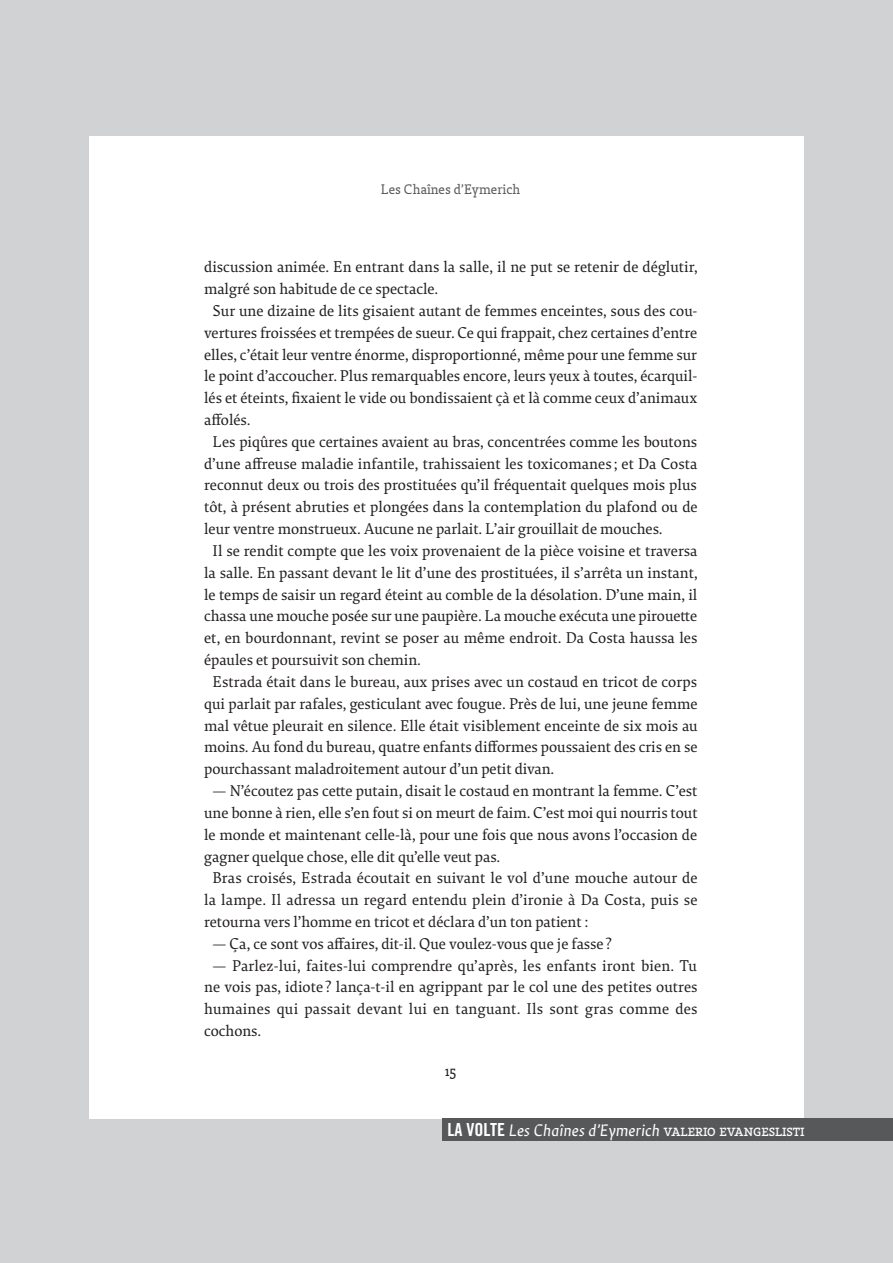
<style>
.page{position:relative;width:893px;height:1263px;background:#d1d2d4}
.page>*{position:absolute;margin:0;border:0;box-sizing:border-box;transform-origin:0 0}
.t1{font:italic 18px "La Volte Sans";color:#fff}
.t2{font:16.8px/21.8px "La Volte Texte";color:#231f20;text-align:justify}
.t3{font:16.5px "La Volte Slab Classic";color:#231f20}
.t4{font:15px "La Volte Slab Classic";color:#57585a}
.s1{font-family:"Trade Gothic Bold Cond Twenty";font-style:normal}
.s2{font-family:"La Volte Slab Classic";font-style:normal}
</style>
<div class="page">
<div style="left:89px;top:136px;width:715px;height:982px;background:#fff"></div>
<div style="left:442px;top:1118px;width:451px;height:23px;background:#57585a"></div>
<p class="t4" style="left:381px;top:181px;width:141px">Les Chaînes d’Eymerich</p>
<p class="t2" style="left:204px;top:256px;width:495px">discussion animée. En entrant dans la salle, il ne put se retenir de déglutir,</p>
<p class="t2" style="left:204px;top:278px;width:235px">malgré son habitude de ce spectacle.</p>
<p class="t2" style="left:213px;top:300px;width:486px">Sur une dizaine de lits gisaient autant de femmes enceintes, sous des cou-</p>
<p class="t2" style="left:204px;top:321px;width:495px">vertures froissées et trempées de sueur. Ce qui frappait, chez certaines d’entre</p>
<p class="t2" style="left:204px;top:343px;width:494px">elles, c’était leur ventre énorme, disproportionné, même pour une femme sur</p>
<p class="t2" style="left:204px;top:365px;width:495px">le point d’accoucher. Plus remarquables encore, leurs yeux à toutes, écarquil-</p>
<p class="t2" style="left:204px;top:387px;width:495px">lés et éteints, fixaient le vide ou bondissaient çà et là comme ceux d’animaux</p>
<p class="t2" style="left:204px;top:409px;width:48px">affolés.</p>
<p class="t2" style="left:213px;top:431px;width:486px">Les piqûres que certaines avaient au bras, concentrées comme les boutons</p>
<p class="t2" style="left:204px;top:452px;width:495px">d’une affreuse maladie infantile, trahissaient les toxicomanes; et Da Costa</p>
<p class="t2" style="left:204px;top:474px;width:494px">reconnut deux ou trois des prostituées qu’il fréquentait quelques mois plus</p>
<p class="t2" style="left:204px;top:496px;width:495px">tôt, à présent abruties et plongées dans la contemplation du plafond ou de</p>
<p class="t2" style="left:204px;top:518px;width:460px">leur ventre monstrueux. Aucune ne parlait. L’air grouillait de mouches.</p>
<p class="t2" style="left:213px;top:540px;width:486px">Il se rendit compte que les voix provenaient de la pièce voisine et traversa</p>
<p class="t2" style="left:204px;top:561px;width:495px">la salle. En passant devant le lit d’une des prostituées, il s’arrêta un instant,</p>
<p class="t2" style="left:204px;top:583px;width:495px">le temps de saisir un regard éteint au comble de la désolation. D’une main, il</p>
<p class="t2" style="left:204px;top:605px;width:495px">chassa une mouche posée sur une paupière. La mouche exécuta une pirouette</p>
<p class="t2" style="left:204px;top:627px;width:495px">et, en bourdonnant, revint se poser au même endroit. Da Costa haussa les</p>
<p class="t2" style="left:204px;top:649px;width:218px">épaules et poursuivit son chemin.</p>
<p class="t2" style="left:213px;top:671px;width:486px">Estrada était dans le bureau, aux prises avec un costaud en tricot de corps</p>
<p class="t2" style="left:204px;top:692px;width:495px">qui parlait par rafales, gesticulant avec fougue. Près de lui, une jeune femme</p>
<p class="t2" style="left:204px;top:714px;width:495px">mal vêtue pleurait en silence. Elle était visiblement enceinte de six mois au</p>
<p class="t2" style="left:204px;top:736px;width:495px">moins. Au fond du bureau, quatre enfants difformes poussaient des cris en se</p>
<p class="t2" style="left:204px;top:758px;width:351px">pourchassant maladroitement autour d’un petit divan.</p>
<p class="t2" style="left:213px;top:780px;width:486px">— N’écoutez pas cette putain, disait le costaud en montrant la femme. C’est</p>
<p class="t2" style="left:204px;top:801px;width:495px">une bonne à rien, elle s’en fout si on meurt de faim. C’est moi qui nourris tout</p>
<p class="t2" style="left:204px;top:823px;width:495px">le monde et maintenant celle-là, pour une fois que nous avons l’occasion de</p>
<p class="t2" style="left:204px;top:845px;width:297px">gagner quelque chose, elle dit qu’elle veut pas.</p>
<p class="t2" style="left:213px;top:867px;width:487px">Bras croisés, Estrada écoutait en suivant le vol d’une mouche autour de</p>
<p class="t2" style="left:204px;top:889px;width:495px">la lampe. Il adressa un regard entendu plein d’ironie à Da Costa, puis se</p>
<p class="t2" style="left:204px;top:911px;width:385px">retourna vers l’homme en tricot et déclara d’un ton patient :</p>
<p class="t2" style="left:213px;top:932px;width:401px">— Ça, ce sont vos affaires, dit-il. Que voulez-vous que je fasse ?</p>
<p class="t2" style="left:204px;top:954px;width:495px;text-indent:9px">— Parlez-lui, faites-lui comprendre qu’après, les enfants iront bien. Tu ne vois pas, idiote ? lança-t-il en agrippant par le col une des petites outres humaines qui passait devant lui en tanguant. Ils sont gras comme des cochons.</p>
<p class="t3" style="left:445px;top:1061px;width:13px">15</p>
<p class="t1" style="left:447px;top:1121px;width:359px"><span class="s1">LA VOLTE</span> Les Chaînes d’Eymerich <span class="s2">Valerio Evangeslisti</span></p>
</div>
